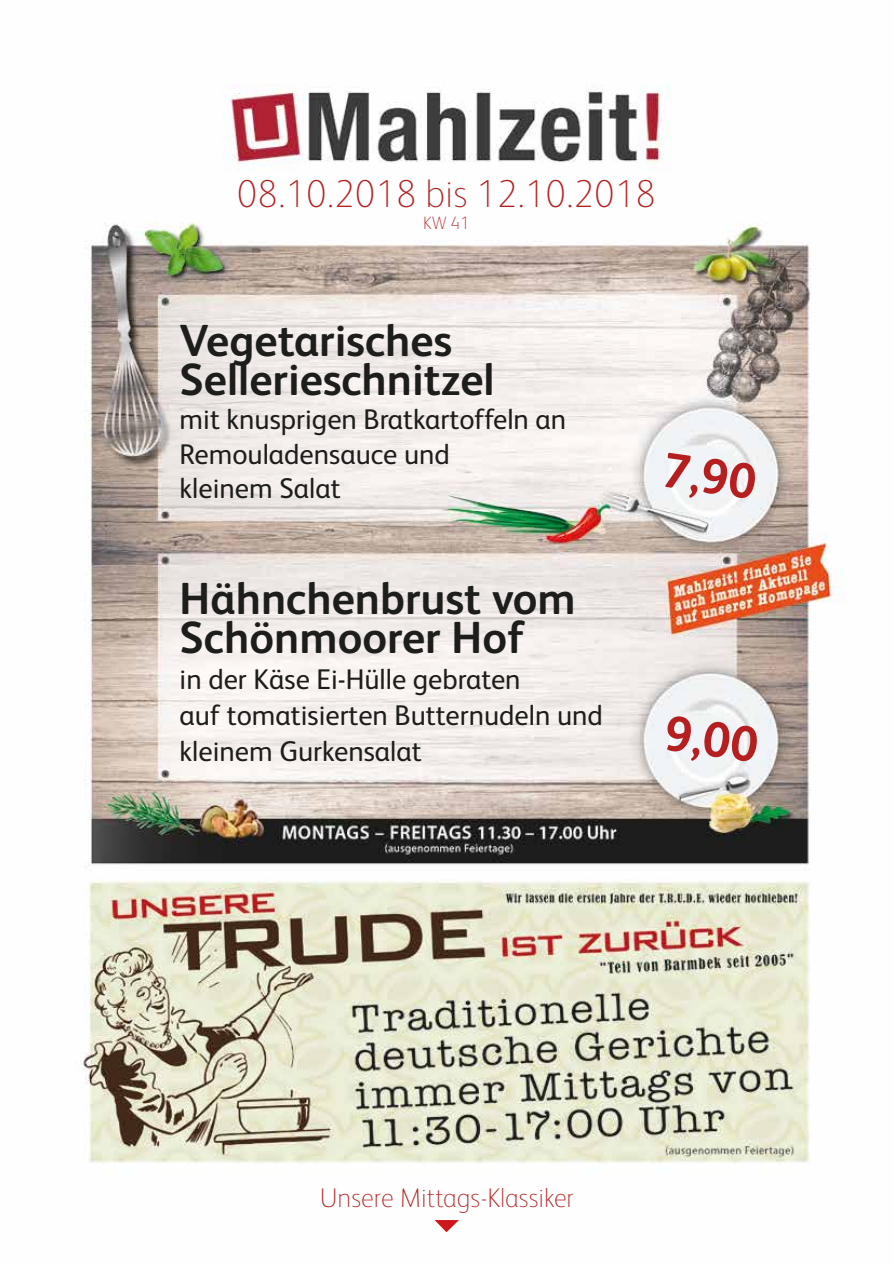
<style>
.page{position:relative;width:893px;height:1263px;background:#fff}
.page>*{position:absolute;margin:0;border:0;box-sizing:border-box;transform-origin:0 0}
.t1{font:700 49.5px "FS Albert";color:#b51f1f}
.t2{font:700 45px/39px "FS Albert";color:#1d1d1b}
.t3{font:100 39px "FS Albert";color:#b51f1f}
.t4{font:28.5px/34.5px "FS Albert";color:#1d1d1b}
.t5{font:100 27px "FS Albert";color:#b51f1f}
.t6{font:100 18px "FS Albert";color:#b51f1f}
</style>
<div class="page">
<img style="left:80px;top:84px;width:765px;height:1149px">
<svg style="left:435px;top:1220px;width:24px;height:12px"></svg>
<h3 class="t3" style="left:237px;top:168px;width:421px">08.10.2018 bis 12.10.2018</h3>
<p class="t6" style="left:423px;top:211px;width:48px">KW 41</p>
<h2 class="t2" style="left:180px;top:319px;width:316px">Vegetarisches<br>Sellerieschnitzel</h2>
<p class="t4" style="left:180px;top:401px;width:388px">mit knusprigen Bratkartoffeln an<br>Remouladensauce und<br>kleinem Salat</p>
<h2 class="t2" style="left:180px;top:577px;width:398px">Hähnchenbrust vom<br>Schönmoorer Hof</h2>
<p class="t4" style="left:180px;top:659px;width:425px;line-height:36px">in der Käse Ei-Hülle gebraten<br>auf tomatisierten Butternudeln und kleinem Gurkensalat</p>
<h1 class="t1" style="left:668px;top:436px;width:96px;rotate:8deg">7,90</h1>
<h1 class="t1" style="left:669px;top:699px;width:96px;rotate:8deg">9,00</h1>
<p class="t5" style="left:320px;top:1180px;width:256px">Unsere Mittags-Klassiker</p>
</div>
